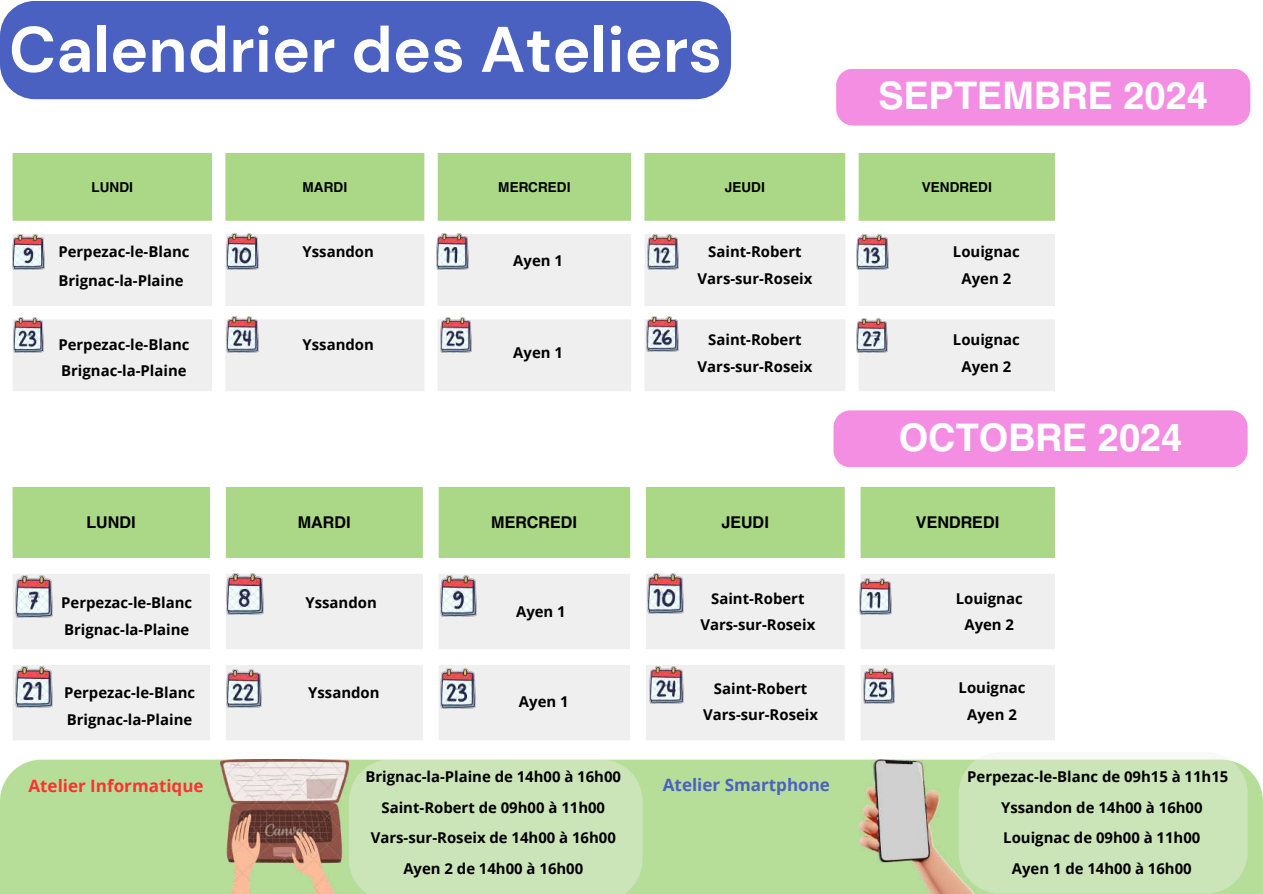
<style>
.page{position:relative;width:1263px;height:894px;background:#fff}
.page>*{position:absolute;margin:0;border:0;box-sizing:border-box;transform-origin:0 0}
.t1{font:700 64.2px "DM Sans";color:#fff}
.t2{font:700 37.65px "Helios";color:#fff}
.t3{font:700 17.1px "Open Sans";color:#ff3131}
.t4{font:700 17.1px "Open Sans";color:#4b61c2}
.t5{font:700 16.05px "Helios";color:#000}
.t6{font:700 14.85px/26.5px "Open Sans";color:#000;text-align:center}
.t7{font:700 13.5px "Helios";color:#000}
</style>
<div class="page">
<div style="left:13px;top:153px;width:1042px;height:68px;background:#aad886"></div>
<svg style="left:13px;top:234px;width:1042px;height:157px;fill:#efefef"></svg>
<div style="left:0;top:1px;width:731px;height:98px;background:#4b61c2;border-radius:35px"></div>
<div style="left:836px;top:69px;width:414px;height:56px;background:#f48ee3"></div>
<img style="left:13px;top:234px;width:31px;height:35px">
<img style="left:226px;top:234px;width:32px;height:36px">
<img style="left:437px;top:234px;width:31px;height:36px">
<img style="left:13px;top:317px;width:31px;height:35px">
<img style="left:226px;top:316px;width:32px;height:36px">
<img style="left:440px;top:317px;width:32px;height:35px">
<img style="left:647px;top:234px;width:31px;height:35px">
<img style="left:857px;top:234px;width:31px;height:35px">
<div style="left:13px;top:487px;width:1042px;height:71px;background:#aad886"></div>
<svg style="left:13px;top:574px;width:1042px;height:166px;fill:#efefef"></svg>
<div style="left:833px;top:410px;width:414px;height:57px;background:#f48ee3"></div>
<img style="left:647px;top:316px;width:31px;height:35px">
<img style="left:857px;top:318px;width:30px;height:34px">
<img style="left:16px;top:575px;width:37px;height:42px">
<img style="left:226px;top:573px;width:38px;height:41px">
<img style="left:440px;top:575px;width:36px;height:41px">
<img style="left:647px;top:573px;width:36px;height:40px">
<img style="left:860px;top:578px;width:31px;height:36px">
<img style="left:226px;top:669px;width:35px;height:38px">
<img style="left:16px;top:666px;width:37px;height:41px">
<img style="left:440px;top:668px;width:35px;height:40px">
<img style="left:650px;top:666px;width:33px;height:37px">
<img style="left:863px;top:668px;width:32px;height:35px">
<div style="left:0;top:759px;width:1263px;height:134px;background:#b7de99"></div>
<img style="left:860px;top:759px;width:99px;height:134px">
<img style="left:221px;top:759px;width:128px;height:134px">
<div style="left:349px;top:759px;width:293px;height:134px;background:#cbe4b8"></div>
<div style="left:959px;top:759px;width:289px;height:134px;background:#cbe4b8"></div>
<h1 class="t1" style="left:9px;top:8px;width:715px">Calendrier des Ateliers</h1>
<h2 class="t2" style="left:878px;top:72px;width:331px">SEPTEMBRE 2024</h2>
<p class="t7" style="left:92px;top:178px;width:43px">LUNDI</p>
<p class="t7" style="left:303px;top:178px;width:46px">MARDI</p>
<p class="t7" style="left:498px;top:178px;width:74px">MERCREDI</p>
<p class="t7" style="left:725px;top:178px;width:42px">JEUDI</p>
<p class="t7" style="left:922px;top:178px;width:72px">VENDREDI</p>
<p class="t6" style="left:58px;top:236px;width:133px;line-height:29.2px;text-align:left">Perpezac-le-Blanc<br>Brignac-la-Plaine</p>
<p class="t6" style="left:303px;top:238px;width:73px">Yssandon</p>
<p class="t6" style="left:58px;top:330px;width:133px;text-align:left">Perpezac-le-Blanc<br>Brignac-la-Plaine</p>
<p class="t6" style="left:303px;top:330px;width:73px">Yssandon</p>
<p class="t6" style="left:513px;top:247px;width:51px">Ayen 1</p>
<p class="t6" style="left:697px;top:238px;width:116px">Saint-Robert<br>Vars-sur-Roseix</p>
<p class="t6" style="left:953px;top:238px;width:68px">Louignac<br>Ayen 2</p>
<p class="t6" style="left:513px;top:339px;width:51px">Ayen 1</p>
<p class="t6" style="left:697px;top:326px;width:116px">Saint-Robert<br>Vars-sur-Roseix</p>
<p class="t6" style="left:953px;top:326px;width:68px">Louignac<br>Ayen 2</p>
<h2 class="t2" style="left:899px;top:413px;width:285px">OCTOBRE 2024</h2>
<p class="t5" style="left:86px;top:512px;width:51px">LUNDI</p>
<p class="t5" style="left:298px;top:512px;width:55px">MARDI</p>
<p class="t5" style="left:491px;top:512px;width:87px">MERCREDI</p>
<p class="t5" style="left:721px;top:512px;width:49px">JEUDI</p>
<p class="t5" style="left:916px;top:512px;width:85px">VENDREDI</p>
<p class="t6" style="left:61px;top:588px;width:133px;text-align:left">Perpezac-le-Blanc<br>Brignac-la-Plaine</p>
<p class="t6" style="left:305px;top:589px;width:73px">Yssandon</p>
<p class="t6" style="left:64px;top:678px;width:133px;text-align:left">Perpezac-le-Blanc<br>Brignac-la-Plaine</p>
<p class="t6" style="left:308px;top:678px;width:73px">Yssandon</p>
<p class="t6" style="left:516px;top:597px;width:51px">Ayen 1</p>
<p class="t6" style="left:519px;top:687px;width:51px">Ayen 1</p>
<p class="t6" style="left:700px;top:584px;width:116px">Saint-Robert<br>Vars-sur-Roseix</p>
<p class="t6" style="left:956px;top:584px;width:68px">Louignac<br>Ayen 2</p>
<p class="t6" style="left:703px;top:674px;width:116px">Saint-Robert<br>Vars-sur-Roseix</p>
<p class="t6" style="left:959px;top:674px;width:68px">Louignac<br>Ayen 2</p>
<p class="t6" style="left:365px;top:762px;width:257px">Brignac-la-Plaine de 14h00 à 16h00</p>
<p class="t6" style="left:967px;top:760px;width:263px;line-height:30.8px">Perpezac-le-Blanc de 09h15 à 11h15<br>Yssandon de 14h00 à 16h00</p>
<p class="t3" style="left:29px;top:773px;width:177px">Atelier Informatique</p>
<p class="t4" style="left:663px;top:772px;width:169px">Atelier Smartphone</p>
<p class="t6" style="left:371px;top:791px;width:247px;line-height:30.8px">Saint-Robert de 09h00 à 11h00<br>Vars-sur-Roseix de 14h00 à 16h00</p>
<p class="t6" style="left:1003px;top:824px;width:199px">Louignac de 09h00 à 11h00</p>
<p class="t6" style="left:403px;top:854px;width:181px">Ayen 2 de 14h00 à 16h00</p>
<p class="t6" style="left:1012px;top:854px;width:181px">Ayen 1 de 14h00 à 16h00</p>
</div>
